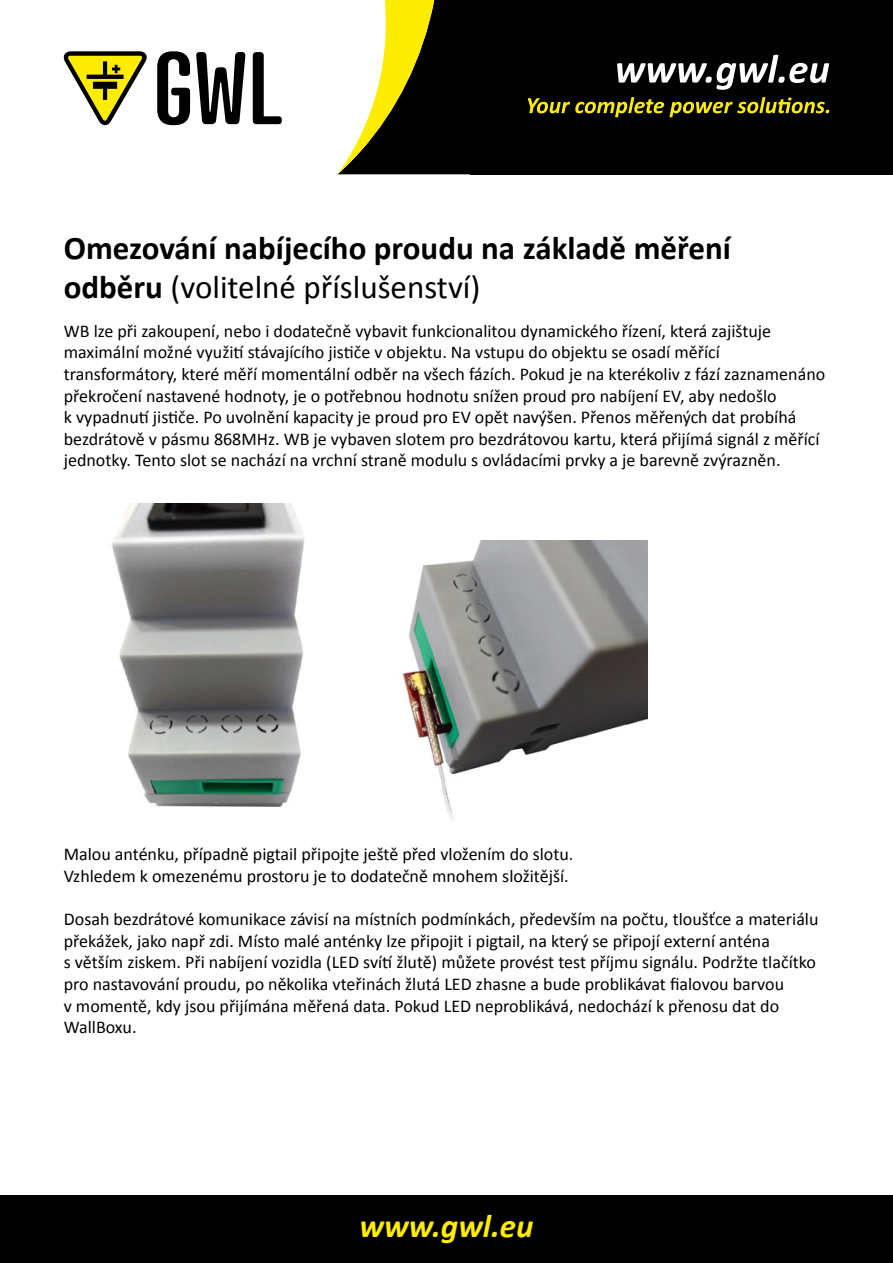
<style>
.page{position:relative;width:893px;height:1263px;background:#fff}
.page>*{position:absolute;margin:0;border:0;box-sizing:border-box;transform-origin:0 0}
._2_-_nadpis{font:700 33px/39.6px "Calibri";color:#000}
.t1{font:italic 700 33px "Calibri";color:#ffed00}
._4_-_texty{font:18px/21.6px "Calibri";color:#000}
.s1{font-weight:400}
</style>
<div class="page">
<div style="left:0;top:1195px;width:893px;height:68px;background:#000"></div>
<div style="left:0;top:0;width:893px;height:174px;background:#000"></div>
<svg style="left:528px;top:97px;width:301px;height:20px"></svg>
<svg style="left:617px;top:55px;width:212px;height:35px"></svg>
<img style="left:111px;top:504px;width:194px;height:303px">
<img style="left:402px;top:541px;width:245px;height:280px">
<div style="left:0;top:0;width:470px;height:179px;background:#fff"></div>
<svg style="left:337px;top:0;width:133px;height:174px"></svg>
<svg style="left:157px;top:51px;width:33px;height:74px"></svg>
<svg style="left:196px;top:52px;width:50px;height:72px"></svg>
<svg style="left:253px;top:52px;width:29px;height:72px"></svg>
<svg style="left:63px;top:51px;width:84px;height:74px"></svg>
<p class="_2_-_nadpis" style="left:64px;top:226px;width:669px">Omezování nabíjecího proudu na základě měření odběru <span class="s1">(volitelné příslušenství)</span></p>
<p class="_4_-_texty" style="left:64px;top:319px;width:763px">WB lze při zakoupení, nebo i dodatečně vybavit funkcionalitou dynamického řízení, která zajištuje maximální možné využití stávajícího jističe v objektu. Na vstupu do objektu se osadí měřící transformátory, které měří momentální odběr na všech fázích. Pokud je na kterékoliv z fází zaznamenáno překročení nastavené hodnoty, je o potřebnou hodnotu snížen proud pro nabíjení EV, aby nedošlo<br>k vypadnutí jističe. Po uvolnění kapacity je proud pro EV opět navýšen. Přenos měřených dat probíhá bezdrátově v pásmu 868MHz. WB je vybaven slotem pro bezdrátovou kartu, která přijímá signál z měřící jednotky. Tento slot se nachází na vrchní straně modulu s ovládacími prvky a je barevně zvýrazněn.</p>
<p class="_4_-_texty" style="left:64px;top:843px;width:511px">Malou anténku, případně pigtail připojte ještě před vložením do slotu.</p>
<p class="_4_-_texty" style="left:64px;top:864px;width:506px">Vzhledem k omezenému prostoru je to dodatečně mnohem složitější.</p>
<p class="_4_-_texty" style="left:64px;top:908px;width:756px">Dosah bezdrátové komunikace závisí na místních podmínkách, především na počtu, tloušťce a materiálu překážek, jako např zdi. Místo malé anténky lze připojit i pigtail, na který se připojí externí anténa<br>s větším ziskem. Při nabíjení vozidla (LED svítí žlutě) můžete provést test příjmu signálu. Podržte tlačítko pro nastavování proudu, po několika vteřinách žlutá LED zhasne a bude problikávat fialovou barvou<br>v momentě, kdy jsou přijímána měřená data. Pokud LED neproblikává, nedochází k přenosu dat do WallBoxu.</p>
<h1 class="t1" style="left:359px;top:1206px;width:175px">www.gwl.eu</h1>
</div>
